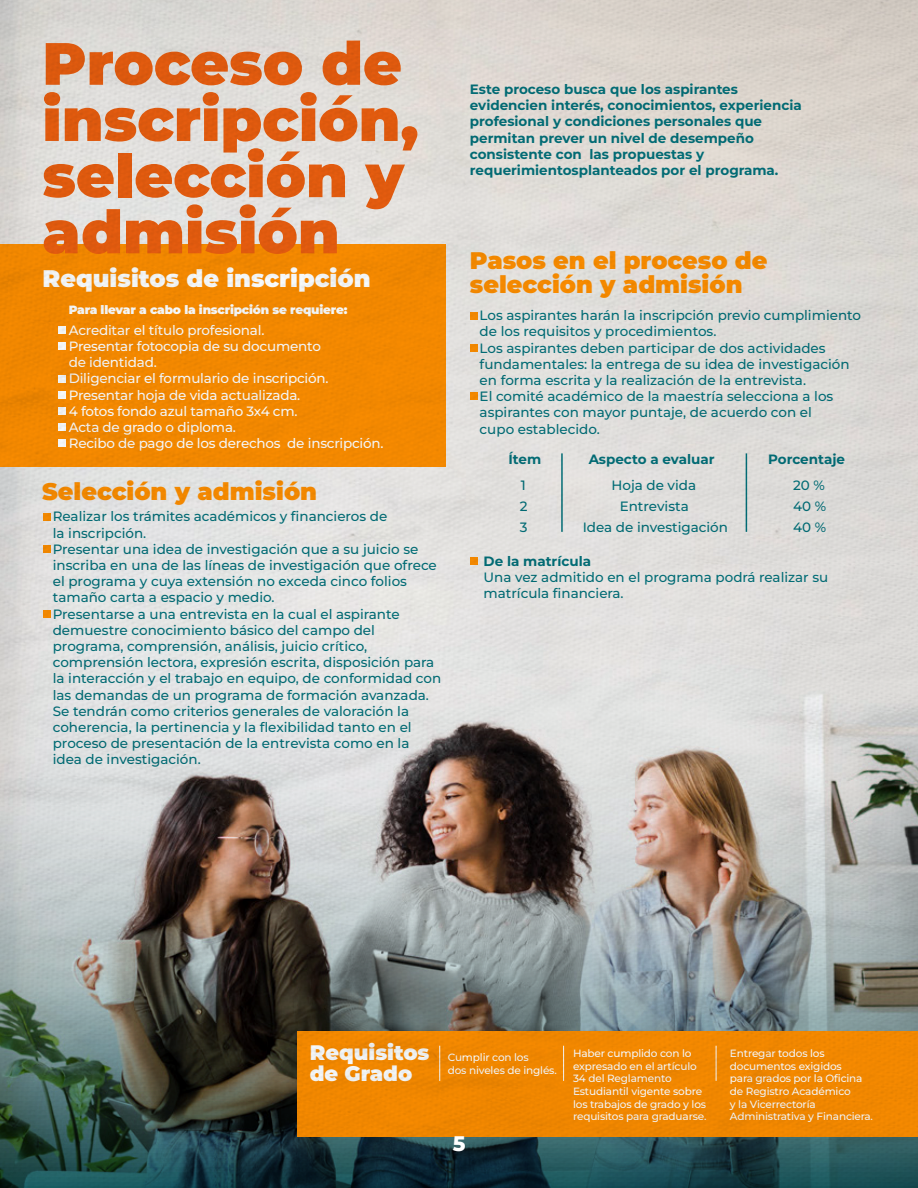
<style>
.page{position:relative;width:918px;height:1188px;background:#fff}
.page>*{position:absolute;margin:0;border:0;box-sizing:border-box;transform-origin:0 0}
.t1{font:900 59.55px/56.2px "Montserrat";color:#ed5f10}
.t2{font:900 24px/24px "Montserrat";color:#ff8e00}
.t3{font:900 24px "Montserrat";color:#fff}
.t4{font:900 21px/21px "Montserrat";color:#fff}
.t5{font:800 21px "Montserrat";color:#fff}
.t6{font:500 13.5px/16.2px "Montserrat";color:#037079}
.t7{font:700 13.5px/16.2px "Montserrat";color:#037079}
.t8{font:500 13.5px/16.2px "Montserrat";letter-spacing:-.015em;color:#fff}
.t9{font:900 12px "Montserrat";letter-spacing:-.015em;color:#fff}
.t10{font:500 10.5px/12.6px "Montserrat";letter-spacing:-.015em;color:#fff}
</style>
<div class="page">
<img style="left:0;top:0;width:918px;height:1188px">
<div style="left:297px;top:1031px;width:621px;height:106px;background:#f08700"></div>
<div style="left:0;top:244px;width:446px;height:223px;background:#f18700"></div>
<hr style="left:439px;top:1046px;width:1px;height:35px;background:#fff">
<hr style="left:563px;top:1046px;width:1px;height:35px;background:#fff">
<hr style="left:716px;top:1046px;width:1px;height:35px;background:#fff">
<div style="left:43px;top:513px;width:8px;height:8px;background:#f08700"></div>
<div style="left:43px;top:545px;width:8px;height:8px;background:#ee8500"></div>
<div style="left:43px;top:610px;width:8px;height:8px;background:#f18700"></div>
<div style="left:470px;top:312px;width:8px;height:8px;background:#f08700"></div>
<div style="left:470px;top:344px;width:8px;height:8px;background:#f18700"></div>
<div style="left:470px;top:393px;width:8px;height:7px;background:#f18700"></div>
<div style="left:58px;top:326px;width:8px;height:8px;background:#eff2f1"></div>
<div style="left:58px;top:342px;width:8px;height:8px;background:#f3f4f4"></div>
<div style="left:58px;top:375px;width:8px;height:8px;background:#ebeeee"></div>
<div style="left:58px;top:391px;width:8px;height:8px;background:#f3f6f6"></div>
<div style="left:58px;top:407px;width:8px;height:8px;background:#ecefef"></div>
<div style="left:58px;top:423px;width:8px;height:8px;background:#eff1f2"></div>
<div style="left:58px;top:439px;width:8px;height:8px;background:#f2f4f5"></div>
<hr style="left:561px;top:453px;width:2px;height:79px;background:#037079">
<hr style="left:746px;top:453px;width:1px;height:79px;background:#037079">
<div style="left:470px;top:557px;width:8px;height:8px;background:#f18700"></div>
<h1 class="t1" style="left:42px;top:34px;width:378px">Proceso de inscripción, selección y admisión</h1>
<h2 class="t3" style="left:43px;top:263px;width:330px">Requisitos de inscripción</h2>
<p class="t8" style="left:69px;top:321px;width:316px">Acreditar el título profesional.<br>Presentar fotocopia de su documento<br>de identidad.<br>Diligenciar el formulario de inscripción.<br>Presentar hoja de vida actualizada.<br>4 fotos fondo azul tamaño 3x4 cm.<br>Acta de grado o diploma.<br>Recibo de pago de los derechos de inscripción.</p>
<p class="t9" style="left:69px;top:302px;width:280px">Para llevar a cabo la inscripción se requiere:</p>
<h2 class="t2" style="left:42px;top:479px;width:276px">Selección y admisión</h2>
<p class="t6" style="left:53px;top:508px;width:390px">Realizar los trámites académicos y financieros de<br>la inscripción.<br>Presentar una idea de investigación que a su juicio se inscriba en una de las líneas de investigación que ofrece el programa y cuya extensión no exceda cinco folios tamaño carta a espacio y medio.<br>Presentarse a una entrevista en la cual el aspirante demuestre conocimiento básico del campo del programa, comprensión, análisis, juicio crítico, comprensión lectora, expresión escrita, disposición para la interacción y el trabajo en equipo, de conformidad con las demandas de un programa de formación avanzada.<br>Se tendrán como criterios generales de valoración la coherencia, la pertinencia y la flexibilidad tanto en el proceso de presentación de la entrevista como en la idea de investigación.</p>
<p class="t7" style="left:470px;top:81px;width:333px">Este proceso busca que los aspirantes evidencien interés, conocimientos, experiencia profesional y condiciones personales que permitan prever un nivel de desempeño consistente con las propuestas y requerimientosplanteados por el programa.</p>
<h2 class="t2" style="left:470px;top:248px;width:299px">Pasos en el proceso de selección y admisión</h2>
<p class="t6" style="left:480px;top:307px;width:383px">Los aspirantes harán la inscripción previo cumplimiento de los requisitos y procedimientos.<br>Los aspirantes deben participar de dos actividades fundamentales: la entrega de su idea de investigación en forma escrita y la realización de la entrevista.<br>El comité académico de la maestría selecciona a los aspirantes con mayor puntaje, de acuerdo con el<br>cupo establecido.</p>
<p class="t7" style="left:508px;top:451px;width:34px">Ítem</p>
<p class="t6" style="left:520px;top:474px;width:9px;line-height:21.1px;text-align:justify">1<br>2<br>3</p>
<p class="t7" style="left:589px;top:450px;width:127px">Aspecto a evaluar</p>
<p class="t6" style="left:583px;top:474px;width:147px;line-height:21.1px;text-align:center">Hoja de vida<br>Entrevista<br>Idea de investigación</p>
<p class="t7" style="left:768px;top:450px;width:78px">Porcentaje</p>
<p class="t6" style="left:793px;top:474px;width:35px;line-height:21.1px;text-align:justify">20 % 40 % 40 %</p>
<p class="t7" style="left:484px;top:553px;width:109px">De la matrícula</p>
<p class="t6" style="left:484px;top:569px;width:346px">Una vez admitido en el programa podrá realizar su matrícula financiera.</p>
<h3 class="t4" style="left:310px;top:1041px;width:121px">Requisitos de Grado</h3>
<p class="t10" style="left:573px;top:1047px;width:135px">Haber cumplido con lo expresado en el artículo<br>34 del Reglamento<br>Estudiantil vigente sobre los trabajos de grado y los requisitos para graduarse.</p>
<p class="t10" style="left:448px;top:1051px;width:110px">Cumplir con los<br>dos niveles de inglés.</p>
<p class="t10" style="left:730px;top:1047px;width:145px">Entregar todos los documentos exigidos<br>para grados por la Oficina de Registro Académico<br>y la Vicerrectoría<br>Administrativa y Financiera.</p>
<h3 class="t5" style="left:453px;top:1129px;width:14px">5</h3>
</div>
